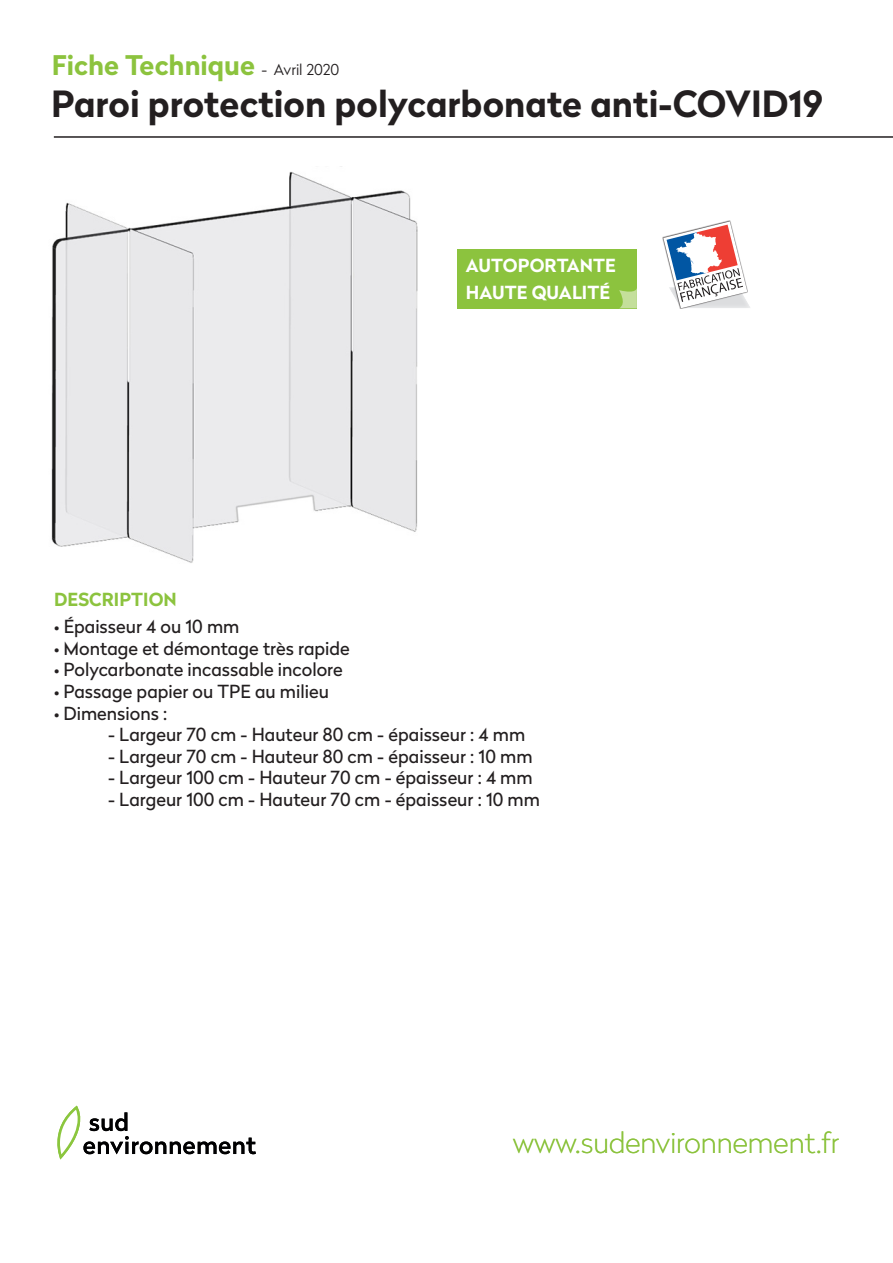
<style>
.page{position:relative;width:893px;height:1263px;background:#fff}
.page>*{position:absolute;margin:0;border:0;box-sizing:border-box;transform-origin:0 0}
.t1{font:700 36px "Radikal";color:#231f20}
.t2{font:100 28.5px "Radikal";color:#8cc33e}
.t3{font:700 27px "Radikal";color:#8cc33e}
.t4{font:18px "Radikal";color:#231f20}
.t5{font:700 18px "Radikal";letter-spacing:.005em;color:#fff}
.t6{font:700 18px "Radikal";letter-spacing:.005em;color:#8cc33e}
.s1{font-weight:300;font-size:15px;color:#231f20}
</style>
<div class="page">
<svg style="left:57px;top:1106px;width:199px;height:53px"></svg>
<hr style="left:54px;top:136px;width:839px;height:2px;background:#231f20">
<img style="left:51px;top:166px;width:462px;height:397px">
<div style="left:457px;top:249px;width:180px;height:59px;background:#8cc33e"></div>
<svg style="left:619px;top:288px;width:18px;height:20px"></svg>
<svg style="left:663px;top:221px;width:87px;height:88px"></svg>
<p class="t3" style="left:52px;top:45px;width:289px">Fiche Technique <span class="s1">- Avril 2020</span></p>
<p class="t1" style="left:51px;top:78px;width:773px">Paroi protection polycarbonate anti-COVID19</p>
<p class="t5" style="left:466px;top:252px;width:151px">AUTOPORTANTE</p>
<p class="t5" style="left:466px;top:279px;width:146px">HAUTE QUALITÉ</p>
<p class="t6" style="left:54px;top:586px;width:124px">DESCRIPTION</p>
<p class="t4" style="left:54px;top:614px;width:187px">• Épaisseur 4 ou 10 mm</p>
<p class="t4" style="left:54px;top:635px;width:297px">• Montage et démontage très rapide</p>
<p class="t4" style="left:54px;top:657px;width:290px">• Polycarbonate incassable incolore</p>
<p class="t4" style="left:54px;top:679px;width:276px">• Passage papier ou TPE au milieu</p>
<p class="t4" style="left:54px;top:700px;width:115px">• Dimensions :</p>
<p class="t4" style="left:108px;top:722px;width:419px">- Largeur 70 cm - Hauteur 80 cm - épaisseur : 4 mm</p>
<p class="t4" style="left:108px;top:743px;width:426px">- Largeur 70 cm - Hauteur 80 cm - épaisseur : 10 mm</p>
<p class="t4" style="left:108px;top:765px;width:426px">- Largeur 100 cm - Hauteur 70 cm - épaisseur : 4 mm</p>
<p class="t4" style="left:108px;top:787px;width:433px">- Largeur 100 cm - Hauteur 70 cm - épaisseur : 10 mm</p>
<p class="t2" style="left:513px;top:1123px;width:328px">www.sudenvironnement.fr</p>
</div>
